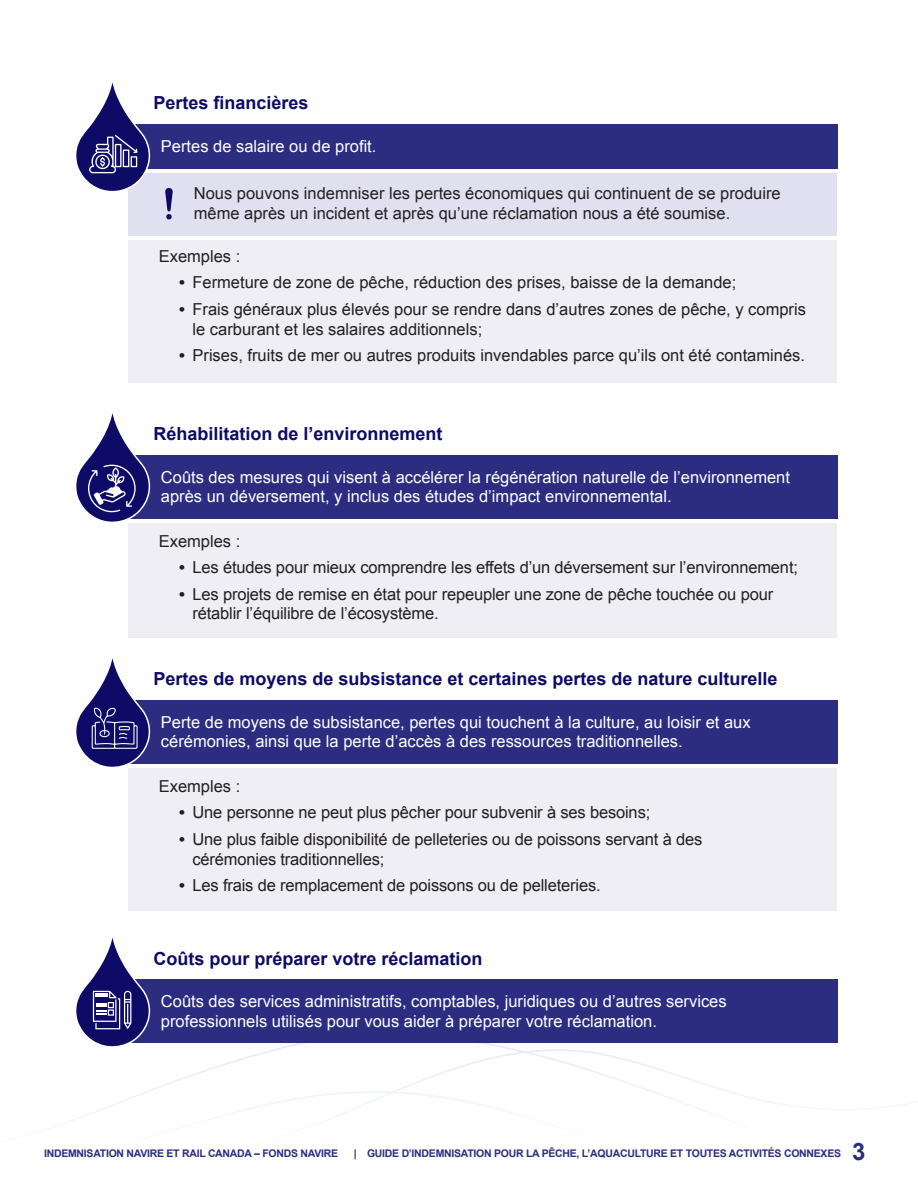
<style>
.page{position:relative;width:918px;height:1188px;background:#fff}
.page>*{position:absolute;margin:0;border:0;box-sizing:border-box;transform-origin:0 0}
.t1{font:700 24px "Arial";color:#2c2d81}
.t2{font:700 18px "Arial";color:#0e0b66}
.t3{font:16.5px/19.8px "Arial";color:#231f20}
.t4{font:16.5px/19.8px "Arial";color:#fff}
.t5{font:700 10.5px "Arial";letter-spacing:-.025em;color:#2c2d81}
.s1{font-weight:700}
</style>
<div class="page">
<svg style="left:85px;top:1015px;width:753px;height:101px"></svg>
<div style="left:129px;top:240px;width:708px;height:142px;background:#eeeef4"></div>
<div style="left:129px;top:523px;width:708px;height:115px;background:#eeeef4"></div>
<div style="left:129px;top:768px;width:708px;height:143px;background:#eeeef4"></div>
<div style="left:122px;top:124px;width:715px;height:45px;background:#2c2d81"></div>
<div style="left:122px;top:455px;width:715px;height:64px;background:#2c2d81"></div>
<div style="left:122px;top:700px;width:715px;height:64px;background:#2c2d81"></div>
<div style="left:129px;top:173px;width:708px;height:62px;background:#e1e0f0"></div>
<svg style="left:165px;top:188px;width:8px;height:31px"></svg>
<svg style="left:76px;top:82px;width:75px;height:112px"></svg>
<svg style="left:76px;top:413px;width:75px;height:112px"></svg>
<div style="left:122px;top:980px;width:715px;height:63px;background:#2c2d81"></div>
<svg style="left:76px;top:938px;width:75px;height:111px"></svg>
<svg style="left:76px;top:658px;width:75px;height:112px"></svg>
<p class="t2" style="left:153px;top:91px;width:157px">Pertes financières</p>
<p class="t4" style="left:161px;top:136px;width:217px">Pertes de salaire ou de profit.</p>
<p class="t3" style="left:194px;top:184px;width:588px">Nous pouvons indemniser les pertes économiques qui continuent de se produire même après un incident et après qu’une réclamation nous a été soumise.</p>
<p class="t3" style="left:159px;top:246px;width:83px">Exemples :</p>
<p class="t3" style="left:179px;top:273px;width:559px"><span class="s1">•</span> Fermeture de zone de pêche, réduction des prises, baisse de la demande;</p>
<p class="t3" style="left:193px;top:299px;width:615px;text-indent:-13px"><span class="s1">•</span> Frais généraux plus élevés pour se rendre dans d’autres zones de pêche, y compris le carburant et les salaires additionnels;</p>
<p class="t3" style="left:179px;top:346px;width:628px"><span class="s1">•</span> Prises, fruits de mer ou autres produits invendables parce qu’ils ont été contaminés.</p>
<p class="t2" style="left:153px;top:422px;width:291px">Réhabilitation de l’environnement</p>
<p class="t4" style="left:161px;top:467px;width:631px">Coûts des mesures qui visent à accélérer la régénération naturelle de l’environnement après un déversement, y inclus des études d’impact environnemental.</p>
<p class="t3" style="left:159px;top:531px;width:83px">Exemples :</p>
<p class="t3" style="left:179px;top:558px;width:621px"><span class="s1">•</span> Les études pour mieux comprendre les effets d’un déversement sur l’environnement;</p>
<p class="t3" style="left:193px;top:584px;width:582px;text-indent:-13px"><span class="s1">•</span> Les projets de remise en état pour repeupler une zone de pêche touchée ou pour rétablir l’équilibre de l’écosystème.</p>
<p class="t2" style="left:153px;top:667px;width:626px">Pertes de moyens de subsistance et certaines pertes de nature culturelle</p>
<p class="t4" style="left:161px;top:712px;width:591px">Perte de moyens de subsistance, pertes qui touchent à la culture, au loisir et aux cérémonies, ainsi que la perte d’accès à des ressources traditionnelles.</p>
<p class="t3" style="left:159px;top:776px;width:83px">Exemples :</p>
<p class="t3" style="left:179px;top:803px;width:473px"><span class="s1">•</span> Une personne ne peut plus pêcher pour subvenir à ses besoins;</p>
<p class="t3" style="left:193px;top:829px;width:511px;text-indent:-13px"><span class="s1">•</span> Une plus faible disponibilité de pelleteries ou de poissons servant à des cérémonies traditionnelles;</p>
<p class="t3" style="left:179px;top:876px;width:423px"><span class="s1">•</span> Les frais de remplacement de poissons ou de pelleteries.</p>
<p class="t2" style="left:153px;top:946px;width:331px">Coûts pour préparer votre réclamation</p>
<p class="t4" style="left:161px;top:992px;width:567px">Coûts des services administratifs, comptables, juridiques ou d’autres services professionnels utilisés pour vous aider à préparer votre réclamation.</p>
<p class="t5" style="left:44px;top:1146px;width:295px">INDEMNISATION NAVIRE ET RAIL CANADA – FONDS NAVIRE</p>
<p class="t5" style="left:354px;top:1146px;width:489px">| GUIDE D’INDEMNISATION POUR LA PÊCHE, L’AQUACULTURE ET TOUTES ACTIVITÉS CONNEXES</p>
<h1 class="t1" style="left:852px;top:1136px;width:15px">3</h1>
</div>
